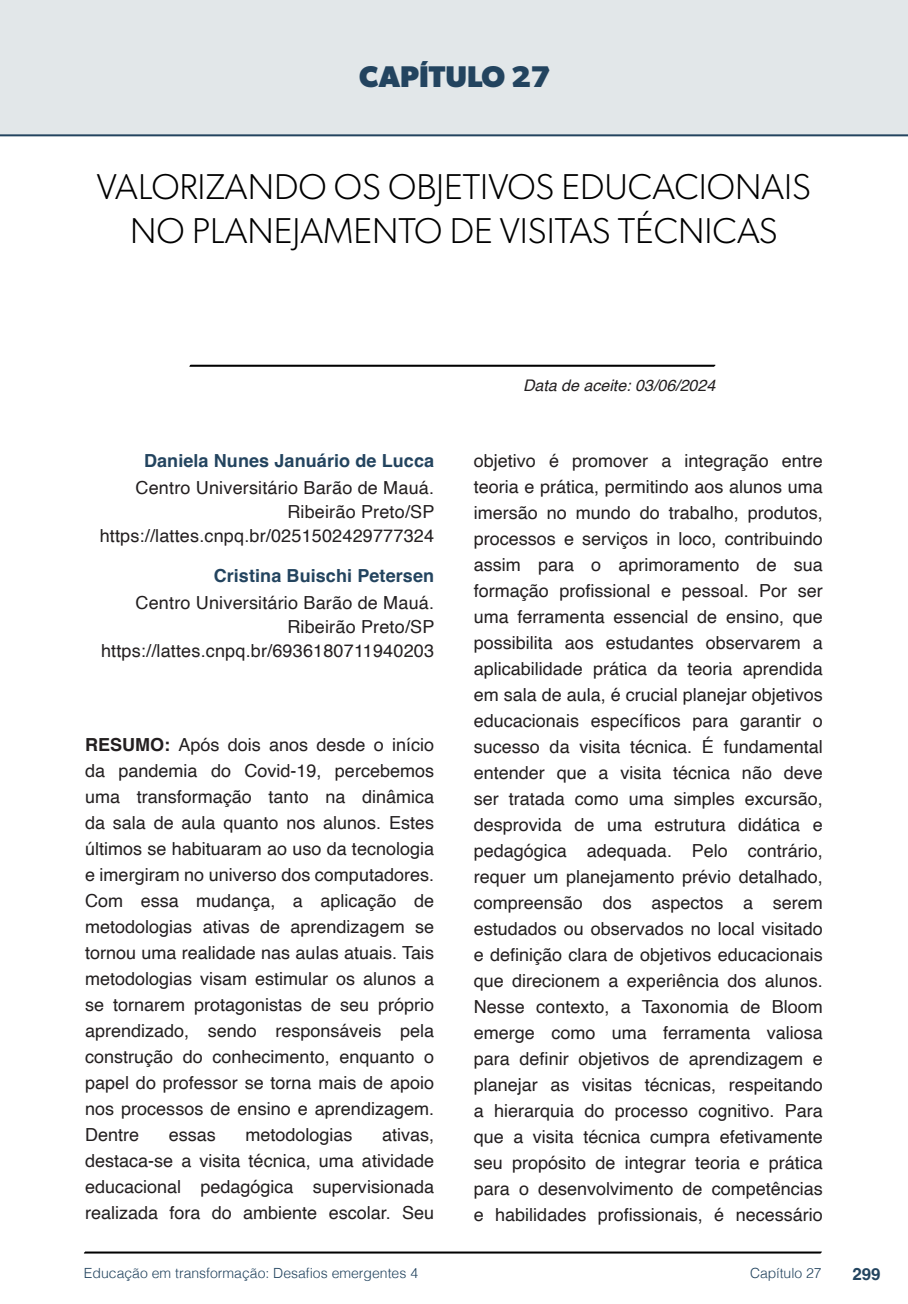
<style>
.page{position:relative;width:908px;height:1304px;background:#fff}
.page>*{position:absolute;margin:0;border:0;box-sizing:border-box;transform-origin:0 0}
.nome_artigos{font:300 36px/44px "Gibson";color:#000;text-align:center}
.capítulos{font:700 30px "Gibson";color:#23445f}
.Resumos_e_PC_TXT{font:18px/26px "Helvetica";color:#231f20;text-align:justify}
.info_autores{font:18px/24px "Helvetica";letter-spacing:.01em;color:#231f20;text-align:right}
.nome_autores{font:700 18px "Helvetica";letter-spacing:.005em;color:#23445f}
.t1{font:700 16.8px "Helvetica";color:#23445f}
.t2{font:italic 16px "Helvetica";color:#231f20}
.t3{font:300 14px "Helvetica";color:#23445f}
.s1{font-weight:700}
</style>
<div class="page">
<svg style="left:84px;top:1251px;width:737px;height:3px;background:#515151"></svg>
<div style="left:0;top:0;width:907px;height:136px;background:#e2e7e9"></div>
<svg style="left:189px;top:364px;width:526px;height:3px;background:#4f4f4f"></svg>
<div style="left:44px;top:72px;width:68px;height:61px;background:#e2e7e9"></div>
<p class="capítulos" style="left:359px;top:58px;width:192px">CAPÍTULO 27</p>
<p class="nome_artigos" style="left:97px;top:164px;width:715px">VALORIZANDO OS OBJETIVOS EDUCACIONAIS<br>NO PLANEJAMENTO DE VISITAS TÉCNICAS</p>
<p class="nome_autores" style="left:144px;top:450px;width:291px">Daniela Nunes Januário de Lucca</p>
<p class="info_autores" style="left:135px;top:477px;width:300px">Centro Universitário Barão de Mauá.<br>Ribeirão Preto/SP</p>
<p class="info_autores" style="left:100px;top:525px;width:336px">https://lattes.cnpq.br/0251502429777324</p>
<p class="nome_autores" style="left:213px;top:564px;width:222px">Cristina Buischi Petersen</p>
<p class="info_autores" style="left:135px;top:591px;width:300px">Centro Universitário Barão de Mauá.<br>Ribeirão Preto/SP</p>
<p class="info_autores" style="left:101px;top:639px;width:334px">https://lattes.cnpq.br/6936180711940203</p>
<p class="Resumos_e_PC_TXT" style="left:85px;top:732px;width:350px"><span class="s1">RESUMO:</span> Após dois anos desde o início da pandemia do Covid-19, percebemos uma transformação tanto na dinâmica da sala de aula quanto nos alunos. Estes últimos se habituaram ao uso da tecnologia e imergiram no universo dos computadores.<br>Com essa mudança, a aplicação de metodologias ativas de aprendizagem se tornou uma realidade nas aulas atuais. Tais metodologias visam estimular os alunos a se tornarem protagonistas de seu próprio aprendizado, sendo responsáveis pela construção do conhecimento, enquanto o papel do professor se torna mais de apoio nos processos de ensino e aprendizagem.<br>Dentre</p>
<p class="Resumos_e_PC_TXT" style="left:169px;top:1122px;width:49px">essas</p>
<p class="Resumos_e_PC_TXT" style="left:245px;top:1122px;width:109px">metodologias</p>
<p class="Resumos_e_PC_TXT" style="left:85px;top:1122px;width:350px;text-indent:297px">ativas, destaca-se a visita técnica, uma atividade educacional pedagógica supervisionada realizada fora do ambiente escolar. Seu</p>
<p class="t2" style="left:523px;top:373px;width:194px">Data de aceite: 03/06/2024</p>
<p class="Resumos_e_PC_TXT" style="left:473px;top:448px;width:350px">objetivo é promover a integração entre teoria e prática, permitindo aos alunos uma imersão no mundo do trabalho, produtos, processos e serviços in loco, contribuindo assim para o aprimoramento de sua formação profissional e pessoal. Por ser uma ferramenta essencial de ensino, que possibilita aos estudantes observarem a aplicabilidade prática da teoria aprendida em sala de aula, é crucial planejar objetivos educacionais específicos para garantir o sucesso da visita técnica. É fundamental entender que a visita técnica não deve ser tratada como uma simples excursão, desprovida de uma estrutura didática e pedagógica adequada. Pelo contrário, requer um planejamento prévio detalhado, compreensão dos aspectos a serem estudados ou observados no local visitado e definição clara de objetivos educacionais que direcionem a experiência dos alunos.<br>Nesse contexto, a Taxonomia de Bloom emerge como uma ferramenta valiosa para definir objetivos de aprendizagem e planejar as visitas técnicas, respeitando a hierarquia do processo cognitivo. Para que a visita técnica cumpra efetivamente seu propósito de integrar teoria e prática para o desenvolvimento de competências e habilidades profissionais, é necessário</p>
<p class="t3" style="left:84px;top:1261px;width:335px">Educação em transformação: Desafios emergentes 4</p>
<p class="t3" style="left:749px;top:1261px;width:73px">Capítulo 27</p>
<p class="t1" style="left:851px;top:1264px;width:30px">299</p>
</div>
